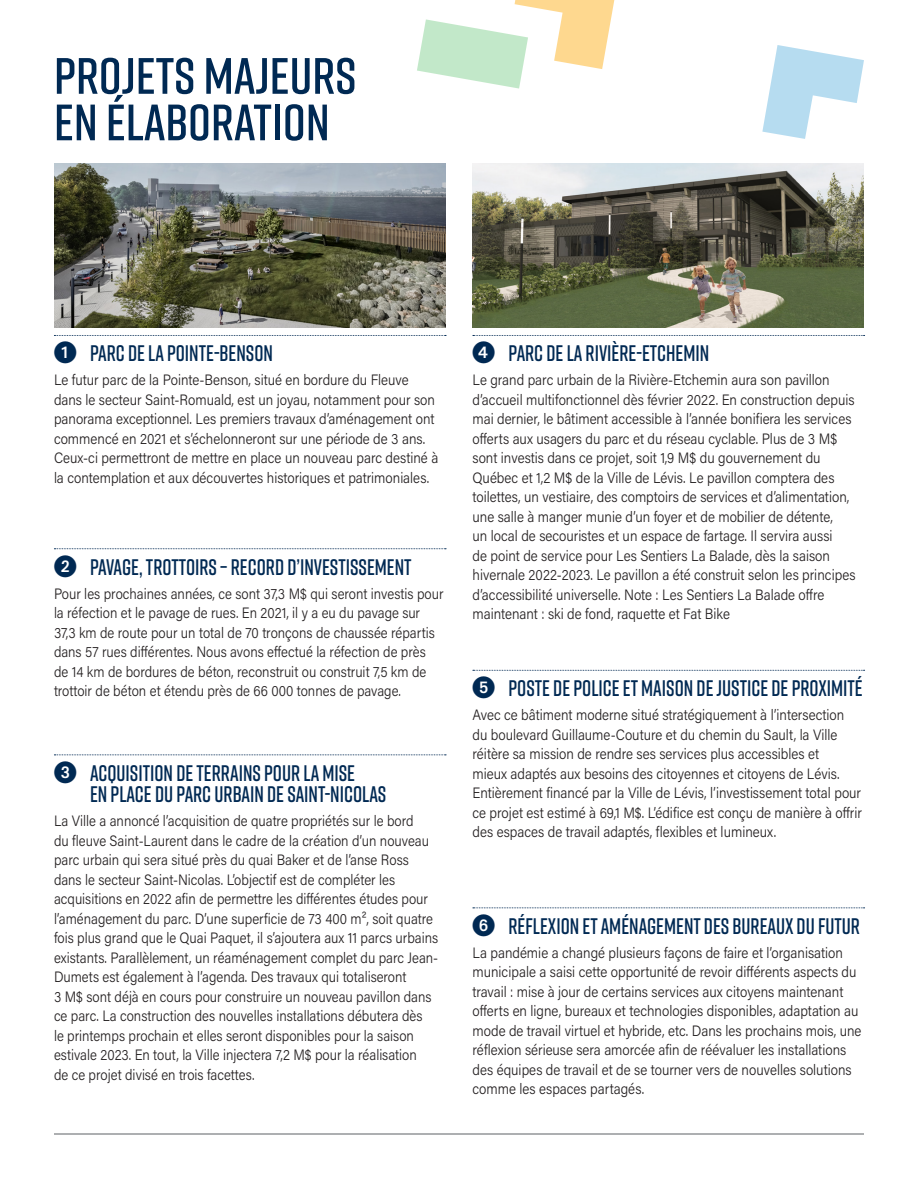
<style>
.page{position:relative;width:918px;height:1188px;background:#fff}
.page>*{position:absolute;margin:0;border:0;box-sizing:border-box;transform-origin:0 0}
.t1{font:600 51px/46.5px "Rift";color:#002953}
.t2{font:600 22.5px/21.6px "Rift";color:#002953;scale:.9 1}
.t3{font:300 15px/19.5px "Acumin Pro";color:#231f20;scale:.9 1}
.t4{font:300 15px/19.5px "Acumin Pro";color:#231f20;scale:.89 1}
.s1{font-family:"European Pi One";font-weight:400}
</style>
<div class="page">
<svg style="left:54px;top:335px;width:392px;height:1px"></svg>
<svg style="left:473px;top:670px;width:392px;height:1px"></svg>
<svg style="left:473px;top:335px;width:392px;height:1px"></svg>
<svg style="left:54px;top:548px;width:392px;height:1px"></svg>
<svg style="left:54px;top:754px;width:392px;height:1px"></svg>
<svg style="left:473px;top:908px;width:392px;height:1px"></svg>
<img style="left:54px;top:164px;width:392px;height:164px">
<img style="left:472px;top:164px;width:392px;height:164px">
<hr style="left:54px;top:1133px;width:810px;height:2px;background:#939598">
<svg style="left:417px;top:0;width:197px;height:89px"></svg>
<svg style="left:762px;top:45px;width:102px;height:94px"></svg>
<h1 class="t1" style="left:54px;top:51px;width:304px">PROJETS MAJEURS<br>EN ÉLABORATION</h1>
<h2 class="t2" style="left:54px;top:342px;width:245px"><span class="s1">1</span> PARC DE LA POINTE-BENSON</h2>
<p class="t3" style="left:54px;top:370px;width:429px">Le futur parc de la Pointe-Benson, situé en bordure du Fleuve dans le secteur Saint-Romuald, est un joyau, notamment pour son panorama exceptionnel. Les premiers travaux d’aménagement ont commencé en 2021 et s’échelonneront sur une période de 3 ans.<br>Ceux-ci permettront de mettre en place un nouveau parc destiné à la contemplation et aux découvertes historiques et patrimoniales.</p>
<h2 class="t2" style="left:54px;top:555px;width:399px"><span class="s1">2</span> PAVAGE, TROTTOIRS – RECORD D’INVESTISSEMENT</h2>
<p class="t4" style="left:54px;top:583px;width:439px">Pour les prochaines années, ce sont 37,3 M$ qui seront investis pour la réfection et le pavage de rues. En 2021, il y a eu du pavage sur 37,3 km de route pour un total de 70 tronçons de chaussée répartis dans 57 rues différentes. Nous avons effectué la réfection de près de 14 km de bordures de béton, reconstruit ou construit 7,5 km de trottoir de béton et étendu près de 66 000 tonnes de pavage.</p>
<h2 class="t2" style="left:90px;top:761px;width:331px;text-indent:-36px"><span class="s1">3</span> ACQUISITION DE TERRAINS POUR LA MISE<br>EN PLACE DU PARC URBAIN DE SAINT-NICOLAS</h2>
<p class="t4" style="left:54px;top:811px;width:433px">La Ville a annoncé l’acquisition de quatre propriétés sur le bord<br>du fleuve Saint-Laurent dans le cadre de la création d’un nouveau parc urbain qui sera situé près du quai Baker et de l’anse Ross dans le secteur Saint-Nicolas. L’objectif est de compléter les acquisitions en 2022 afin de permettre les différentes études pour l’aménagement du parc. D’une superficie de 73 400 m², soit quatre fois plus grand que le Quai Paquet, il s’ajoutera aux 11 parcs urbains existants. Parallèlement, un réaménagement complet du parc Jean-Dumets est également à l’agenda. Des travaux qui totaliseront<br>3 M$ sont déjà en cours pour construire un nouveau pavillon dans ce parc. La construction des nouvelles installations débutera dès<br>le printemps prochain et elles seront disponibles pour la saison estivale 2023. En tout, la Ville injectera 7,2 M$ pour la réalisation<br>de ce projet divisé en trois facettes.</p>
<h2 class="t2" style="left:472px;top:342px;width:265px"><span class="s1">4</span> PARC DE LA RIVIÈRE-ETCHEMIN</h2>
<p class="t3" style="left:472px;top:370px;width:427px">Le grand parc urbain de la Rivière-Etchemin aura son pavillon d’accueil multifonctionnel dès février 2022. En construction depuis mai dernier, le bâtiment accessible à l’année bonifiera les services offerts aux usagers du parc et du réseau cyclable. Plus de 3 M$ sont investis dans ce projet, soit 1,9 M$ du gouvernement du Québec et 1,2 M$ de la Ville de Lévis. Le pavillon comptera des toilettes, un vestiaire, des comptoirs de services et d’alimentation, une salle à manger munie d’un foyer et de mobilier de détente,<br>un local de secouristes et un espace de fartage. Il servira aussi<br>de point de service pour Les Sentiers La Balade, dès la saison hivernale 2022-2023. Le pavillon a été construit selon les principes d’accessibilité universelle. Note : Les Sentiers La Balade offre maintenant : ski de fond, raquette et Fat Bike</p>
<h2 class="t2" style="left:472px;top:677px;width:435px"><span class="s1">5</span> POSTE DE POLICE ET MAISON DE JUSTICE DE PROXIMITÉ</h2>
<p class="t3" style="left:472px;top:705px;width:434px">Avec ce bâtiment moderne situé stratégiquement à l’intersection du boulevard Guillaume-Couture et du chemin du Sault, la Ville réitère sa mission de rendre ses services plus accessibles et<br>mieux adaptés aux besoins des citoyennes et citoyens de Lévis.<br>Entièrement financé par la Ville de Lévis, l’investissement total pour ce projet est estimé à 69,1 M$. L’édifice est conçu de manière à offrir des espaces de travail adaptés, flexibles et lumineux.</p>
<h2 class="t2" style="left:472px;top:914px;width:432px"><span class="s1">6</span> RÉFLEXION ET AMÉNAGEMENT DES BUREAUX DU FUTUR</h2>
<p class="t3" style="left:472px;top:942px;width:434px">La pandémie a changé plusieurs façons de faire et l’organisation municipale a saisi cette opportunité de revoir différents aspects du travail : mise à jour de certains services aux citoyens maintenant offerts en ligne, bureaux et technologies disponibles, adaptation au mode de travail virtuel et hybride, etc. Dans les prochains mois, une réflexion sérieuse sera amorcée afin de réévaluer les installations des équipes de travail et de se tourner vers de nouvelles solutions comme les espaces partagés.</p>
</div>
